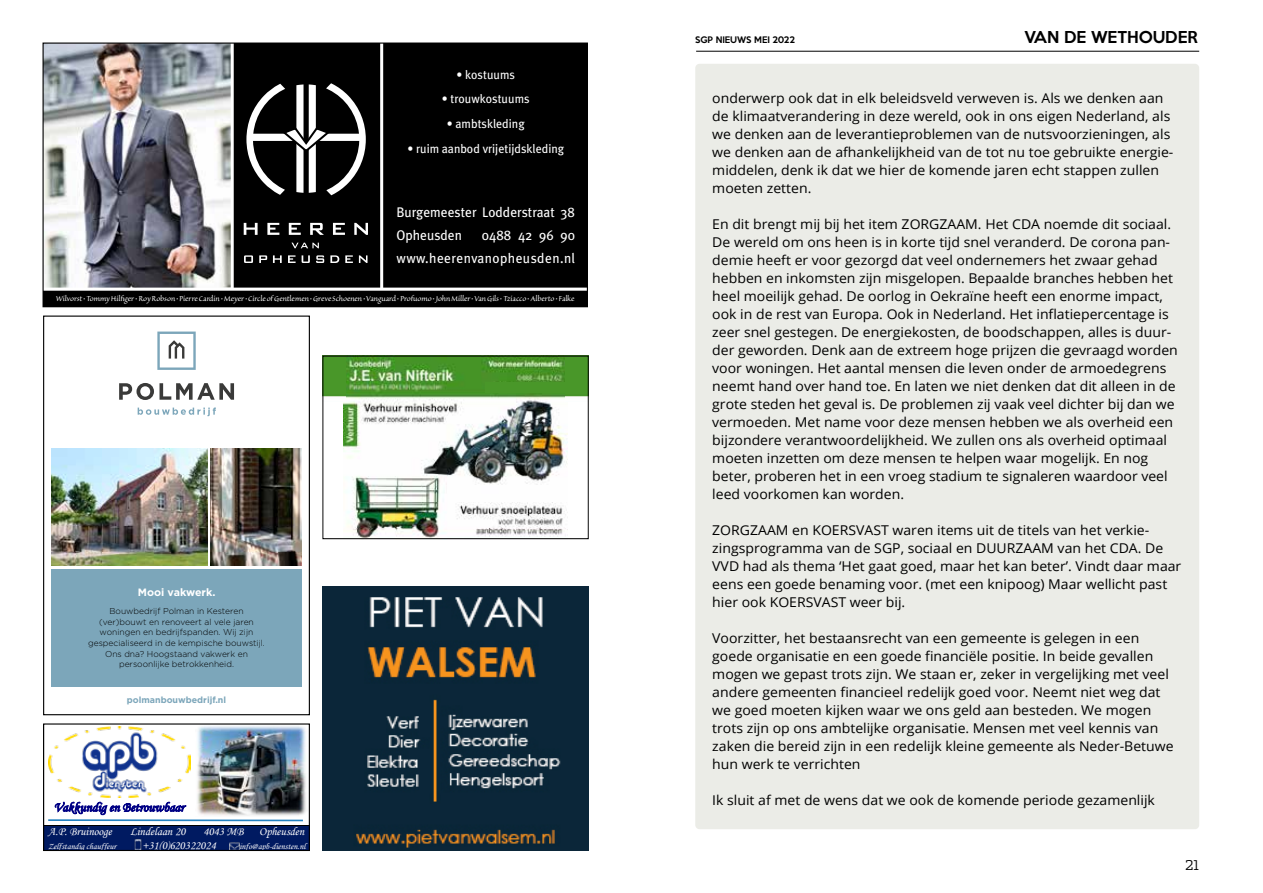
<style>
.page{position:relative;width:1263px;height:893px;background:#fff}
.page>*{position:absolute;margin:0;border:0;box-sizing:border-box;transform-origin:0 0}
.t1{font:500 15px "Keep Calm";color:#000}
.t2{font:13.95px/23.2px "Meta Plus";color:#fff}
.t3{font:13.95px/23.2px "Meta Plus";letter-spacing:.03em;color:#fff;text-align:right}
.t4{font:13.5px/18px "Open Sans";color:#000;scale:1.04 1}
.t5{font:300 13.5px "Dispatch";color:#000}
.t6{font:italic 13.2px "Monotype Corsiva";color:#000084}
.t7{font:12.45px "Meta Plus";color:#fff}
.t8{font:italic 11.85px "Monotype Corsiva";letter-spacing:-.005em;color:#fff}
.t9{font:700 10.65px "Gotham";color:#fff}
.t10{font:9.3px "Sanvito";letter-spacing:-.01em;color:#fff}
.t11{font:italic 8.85px "Monotype Corsiva";color:#fff}
.t12{font:700 8.85px "Gotham";color:#7ca6ba}
.t13{font:300 8.55px/10.6px "Gotham";color:#000;text-align:center}
.t14{font:500 8.25px "Keep Calm";color:#000}
</style>
<div class="page">
<hr style="left:696px;top:51px;width:503px;height:1px;background:#000">
<img style="left:322px;top:587px;width:267px;height:263px">
<hr style="left:44px;top:826px;width:4px;height:24px;background:#001a61">
<hr style="left:307px;top:826px;width:2px;height:24px;background:#001a61">
<div style="left:48px;top:826px;width:259px;height:13px;background:#001a61"></div>
<div style="left:48px;top:839px;width:259px;height:11px;background:#001a61"></div>
<hr style="left:44px;top:826px;width:265px;height:1px;background:#000">
<hr style="left:48px;top:819px;width:255px;height:2px;background:#2482c1">
<img style="left:197px;top:726px;width:109px;height:90px">
<img style="left:48px;top:726px;width:142px;height:71px">
<svg style="left:134px;top:839px;width:8px;height:10px"></svg>
<svg style="left:230px;top:842px;width:9px;height:7px"></svg>
<div style="left:43px;top:723px;width:267px;height:128px;border:1px solid #000"></div>
<img style="left:343px;top:358px;width:225px;height:179px">
<img style="left:325px;top:358px;width:20px;height:44px">
<img style="left:566px;top:358px;width:21px;height:44px">
<img style="left:485px;top:382px;width:84px;height:11px">
<div style="left:323px;top:356px;width:266px;height:183px;border:1px solid #000"></div>
<div style="left:383px;top:43px;width:204px;height:264px;background:#000"></div>
<div style="left:228px;top:43px;width:154px;height:264px;background:#000"></div>
<svg style="left:246px;top:83px;width:120px;height:112px"></svg>
<svg style="left:244px;top:223px;width:14px;height:12px"></svg>
<svg style="left:267px;top:223px;width:12px;height:12px"></svg>
<svg style="left:289px;top:223px;width:12px;height:12px"></svg>
<svg style="left:310px;top:223px;width:14px;height:12px"></svg>
<svg style="left:333px;top:223px;width:12px;height:12px"></svg>
<svg style="left:354px;top:223px;width:14px;height:12px"></svg>
<svg style="left:291px;top:243px;width:28px;height:5px"></svg>
<svg style="left:244px;top:255px;width:9px;height:8px"></svg>
<svg style="left:259px;top:255px;width:8px;height:8px"></svg>
<svg style="left:273px;top:255px;width:9px;height:8px"></svg>
<svg style="left:288px;top:255px;width:8px;height:8px"></svg>
<svg style="left:302px;top:255px;width:8px;height:8px"></svg>
<svg style="left:316px;top:255px;width:8px;height:8px"></svg>
<svg style="left:330px;top:255px;width:9px;height:8px"></svg>
<svg style="left:345px;top:255px;width:8px;height:8px"></svg>
<svg style="left:359px;top:255px;width:8px;height:8px"></svg>
<img style="left:45px;top:45px;width:186px;height:243px">
<div style="left:43px;top:290px;width:544px;height:17px;background:#000"></div>
<hr style="left:43px;top:288px;width:544px;height:3px;background:#fff">
<hr style="left:380px;top:43px;width:3px;height:247px;background:#fff">
<hr style="left:231px;top:43px;width:3px;height:246px;background:#fff">
<div style="left:43px;top:43px;width:545px;height:264px;border:1px solid #000"></div>
<div style="left:51px;top:570px;width:251px;height:117px;background:#7ca6ba"></div>
<img style="left:210px;top:449px;width:92px;height:117px">
<img style="left:51px;top:449px;width:156px;height:117px">
<svg style="left:119px;top:383px;width:115px;height:17px"></svg>
<svg style="left:157px;top:332px;width:39px;height:38px"></svg>
<svg style="left:138px;top:407px;width:78px;height:9px"></svg>
<div style="left:43px;top:316px;width:267px;height:399px;border:1px solid #000"></div>
<div style="left:695px;top:64px;width:504px;height:765px;background:#ebece7;border-radius:4px"></div>
<p class="t7" style="left:456px;top:67px;width:60px">• kostuums</p>
<p class="t7" style="left:442px;top:92px;width:89px">• trouwkostuums</p>
<p class="t7" style="left:447px;top:117px;width:79px">• ambtskleding</p>
<p class="t7" style="left:407px;top:141px;width:158px">• ruim aanbod vrijetijdskleding</p>
<p class="t2" style="left:396px;top:200px;width:180px">Burgemeester Lodderstraat 38<br>Opheusden</p>
<p class="t3" style="left:396px;top:223px;width:180px">0488 42 96 90 www.heerenvanopheusden.nl</p>
<p class="t10" style="left:56px;top:294px;width:520px">Wilvorst • Tommy Hilfiger • Roy Robson • Pierre Cardin • Meyer • Circle of Gentlemen • Greve Schoenen • Vanguard • Profuomo • John Miller • Van Gils • Tziacco • Alberto • Falke</p>
<p class="t9" style="left:138px;top:586px;width:79px">Mooi vakwerk.</p>
<p class="t13" style="left:88px;top:606px;width:178px">Bouwbedrijf Polman in Kesteren (ver)bouwt en renoveert al vele jaren woningen en bedrijfspanden. Wij zijn gespecialiseerd in de kempische bouwstijl.<br>Ons dna? Hoogstaand vakwerk en persoonlijke betrokkenheid.</p>
<p class="t12" style="left:127px;top:694px;width:101px">polmanbouwbedrijf.nl</p>
<p class="t6" style="left:54px;top:799px;width:132px">Vakkundig en Betrouwbaar</p>
<p class="t8" style="left:48px;top:825px;width:65px">A.P. Bruinooge</p>
<p class="t8" style="left:130px;top:825px;width:57px">Lindelaan 20</p>
<p class="t8" style="left:203px;top:825px;width:42px">4043 MB</p>
<p class="t8" style="left:259px;top:825px;width:47px">Opheusden</p>
<p class="t11" style="left:48px;top:841px;width:70px">Zelfstandig chauffeur</p>
<p class="t8" style="left:142px;top:838px;width:75px">+31(0)620322024</p>
<p class="t11" style="left:239px;top:841px;width:68px">info@apb-diensten.nl</p>
<p class="t14" style="left:695px;top:32px;width:101px">SGP NIEUWS MEI 2022</p>
<p class="t1" style="left:1024px;top:24px;width:175px">VAN DE WETHOUDER</p>
<p class="t1" style="left:1164px;top:24px;width:35px">KOP</p>
<p class="t4" style="left:712px;top:89px;width:445px">onderwerp ook dat in elk beleidsveld verweven is. Als we denken aan de klimaatverandering in deze wereld, ook in ons eigen Nederland, als we denken aan de leverantieproblemen van de nutsvoorzieningen, als we denken aan de afhankelijkheid van de tot nu toe gebruikte energie&shy;middelen, denk ik dat we hier de komende jaren echt stappen zullen moeten zetten.</p>
<p class="t4" style="left:712px;top:215px;width:449px">En dit brengt mij bij het item ZORGZAAM. Het CDA noemde dit sociaal.<br>De wereld om ons heen is in korte tijd snel veranderd. De corona pan&shy;demie heeft er voor gezorgd dat veel ondernemers het zwaar gehad hebben en inkomsten zijn misgelopen. Bepaalde branches hebben het heel moeilijk gehad. De oorlog in Oekraïne heeft een enorme impact, ook in de rest van Europa. Ook in Nederland. Het inflatiepercentage is zeer snel gestegen. De energiekosten, de boodschappen, alles is duur&shy;der geworden. Denk aan de extreem hoge prijzen die gevraagd worden voor woningen. Het aantal mensen die leven onder de armoedegrens neemt hand over hand toe. En laten we niet denken dat dit alleen in de grote steden het geval is. De problemen zij vaak veel dichter bij dan we vermoeden. Met name voor deze mensen hebben we als overheid een bijzondere verantwoordelijkheid. We zullen ons als overheid optimaal moeten inzetten om deze mensen te helpen waar mogelijk. En nog beter, proberen het in een vroeg stadium te signaleren waardoor veel leed voorkomen kan worden.</p>
<p class="t4" style="left:712px;top:521px;width:452px">ZORGZAAM en KOERSVAST waren items uit de titels van het verkie&shy;zingsprogramma van de SGP, sociaal en DUURZAAM van het CDA. De VVD had als thema ‘Het gaat goed, maar het kan beter’. Vindt daar maar eens een goede benaming voor. (met een knipoog) Maar wellicht past hier ook KOERSVAST weer bij.</p>
<p class="t4" style="left:712px;top:629px;width:445px">Voorzitter, het bestaansrecht van een gemeente is gelegen in een goede organisatie en een goede financiële positie. In beide gevallen mogen we gepast trots zijn. We staan er, zeker in vergelijking met veel andere gemeenten financieel redelijk goed voor. Neemt niet weg dat we goed moeten kijken waar we ons geld aan besteden. We mogen trots zijn op ons ambtelijke organisatie. Mensen met veel kennis van zaken die bereid zijn in een redelijk kleine gemeente als Neder-Betuwe hun werk te verrichten</p>
<p class="t4" style="left:712px;top:791px;width:427px">Ik sluit af met de wens dat we ook de komende periode gezamenlijk</p>
<p class="t5" style="left:1185px;top:856px;width:15px">21</p>
</div>
